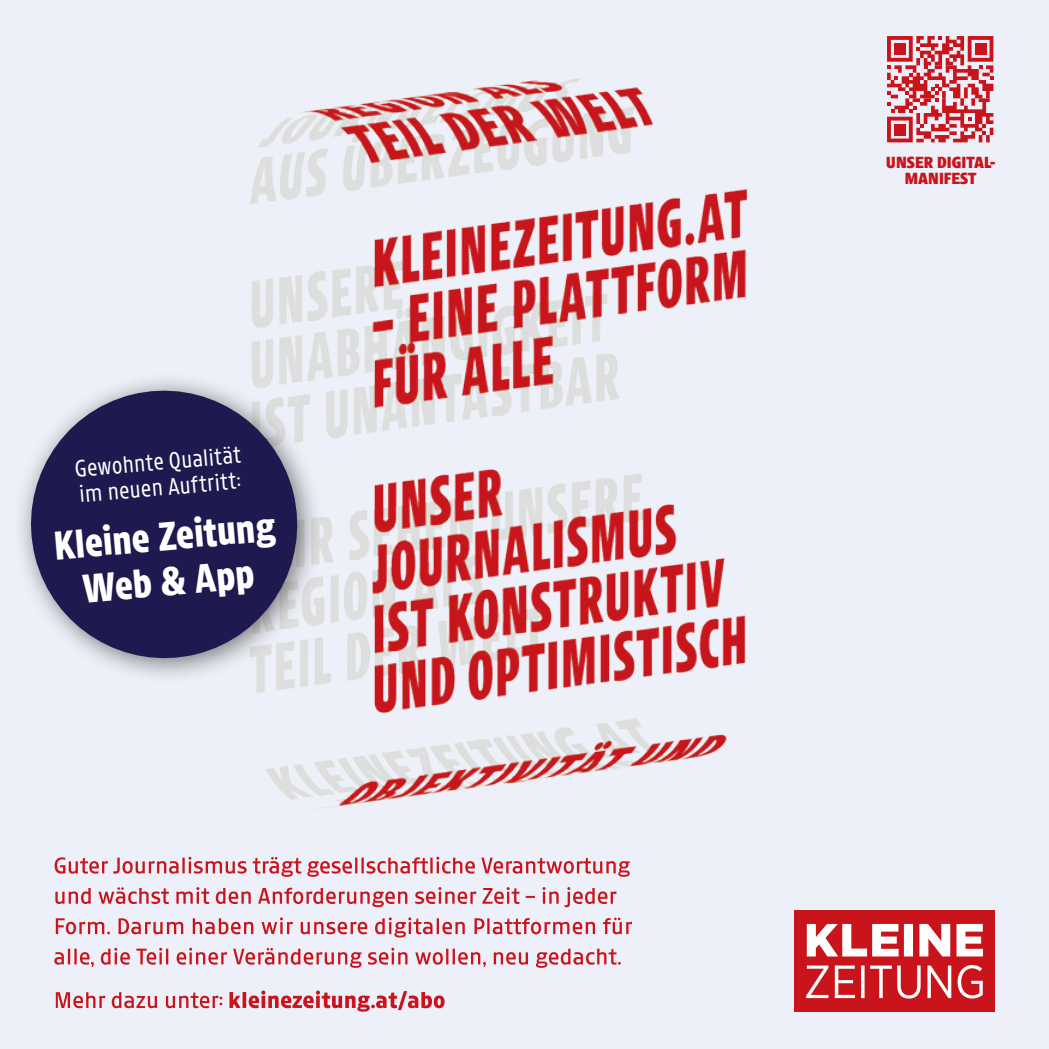
<style>
.page{position:relative;width:1049px;height:1049px;background:#edf0f8}
.page>*{position:absolute;margin:0;border:0;box-sizing:border-box;transform-origin:0 0}
.t1{font:700 42.25px/45.2px "Kleine Sans Condensed";color:#fff;text-align:center}
.t2{font:25.25px/25.5px "Kleine Sans Condensed";color:#fff}
.t3{font:900 16.75px/16.5px "Kleine Sans";color:#ca141c;text-align:center}
</style>
<div class="page">
<svg style="left:943px;top:36px;width:50px;height:106px"></svg>
<div style="left:975px;top:43px;width:11px;height:11px;background:#ca141c"></div>
<img style="left:250px;top:36px;width:693px;height:773px">
<svg style="left:56px;top:990px;width:389px;height:22px"></svg>
<svg style="left:54px;top:948px;width:567px;height:20px"></svg>
<svg style="left:56px;top:917px;width:576px;height:20px"></svg>
<svg style="left:55px;top:887px;width:561px;height:20px"></svg>
<svg style="left:55px;top:857px;width:575px;height:20px"></svg>
<div style="left:794px;top:910px;width:201px;height:102px;background:#ca141c"></div>
<div style="left:12px;top:372px;width:312px;height:312px;background:#231f20;opacity:.59"></div>
<svg style="left:17px;top:377px;width:294px;height:295px;fill:#1e194e"></svg>
<svg style="left:806px;top:295px;width:177px;height:704px"></svg>
<p class="t2" style="left:74px;top:454px;width:168px;rotate:-5deg">Gewohnte Qualität im neuen Auftritt:</p>
<h1 class="t1" style="left:51px;top:520px;width:224px;rotate:-5deg">Kleine Zeitung<br>Web &amp; App</h1>
<p class="t3" style="left:886px;top:153px;width:111px">UNSER DIGITAL-<br>MANIFEST</p>
</div>
